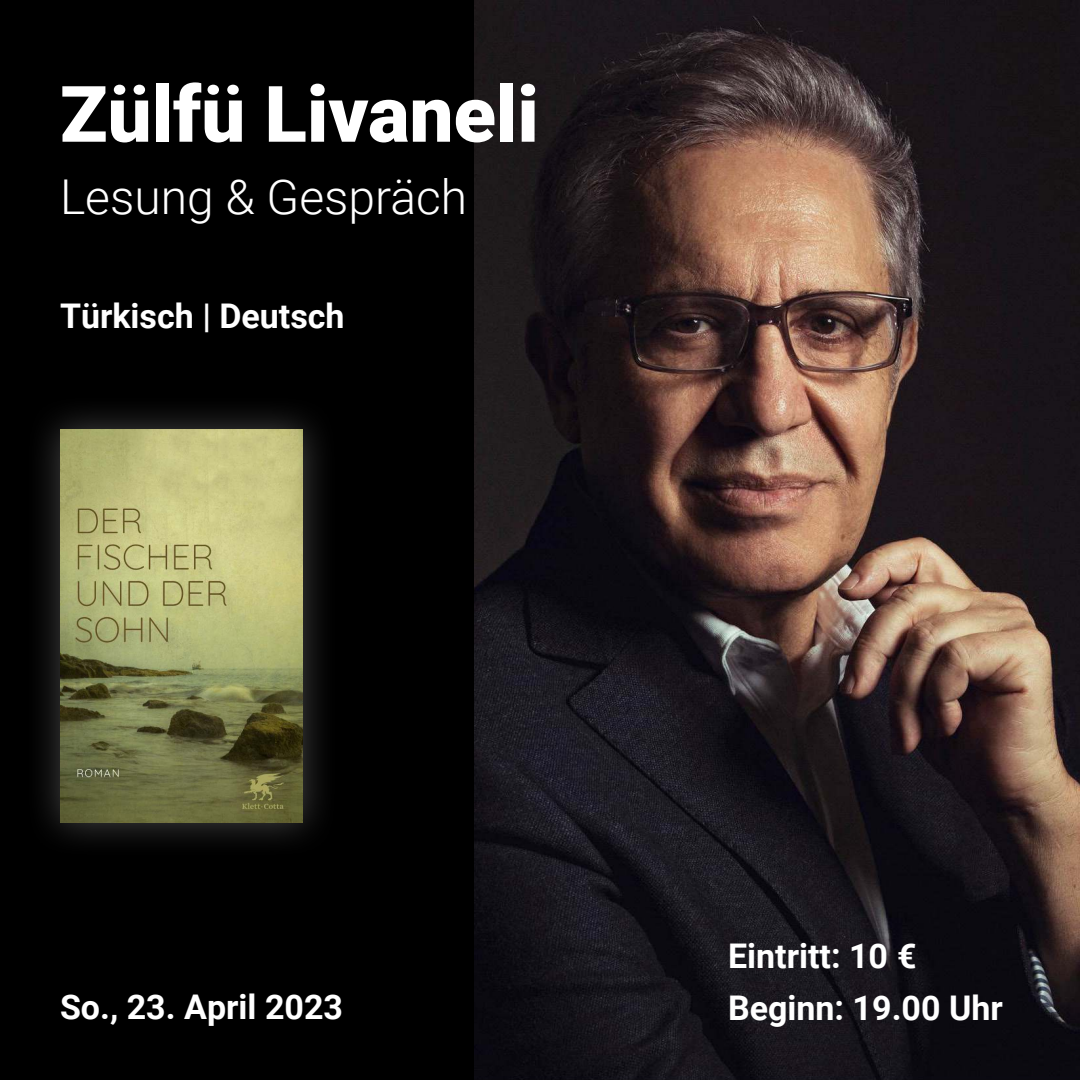
<style>
.page{position:relative;width:1080px;height:1080px;background:#fff}
.page>*{position:absolute;margin:0;border:0;box-sizing:border-box;transform-origin:0 0}
.t1{font:900 78px "Roboto";color:#fff}
.t2{font:300 48px "Roboto";color:#fff}
.t3{font:700 34px "Roboto";color:#fff}
</style>
<div class="page">
<div style="left:0;top:0;width:483px;height:1080px;background:#000"></div>
<img style="left:600px;top:0;width:480px;height:1080px">
<svg style="left:474px;top:0;width:126px;height:1080px;background:#171419"></svg>
<div style="left:24px;top:394px;width:314px;height:464px;background:#fff;opacity:.28"></div>
<img style="left:60px;top:429px;width:243px;height:394px">
<h1 class="t1" style="left:60px;top:69px;width:480px">Zülfü Livaneli</h1>
<h2 class="t2" style="left:60px;top:177px;width:409px">Lesung &amp; Gespräch</h2>
<p class="t3" style="left:60px;top:303px;width:286px">Türkisch | Deutsch</p>
<p class="t3" style="left:60px;top:994px;width:285px">So., 23. April 2023</p>
<p class="t3" style="left:728px;top:942px;width:190px">Eintritt: 10 €</p>
<p class="t3" style="left:728px;top:995px;width:276px">Beginn: 19.00 Uhr</p>
</div>
